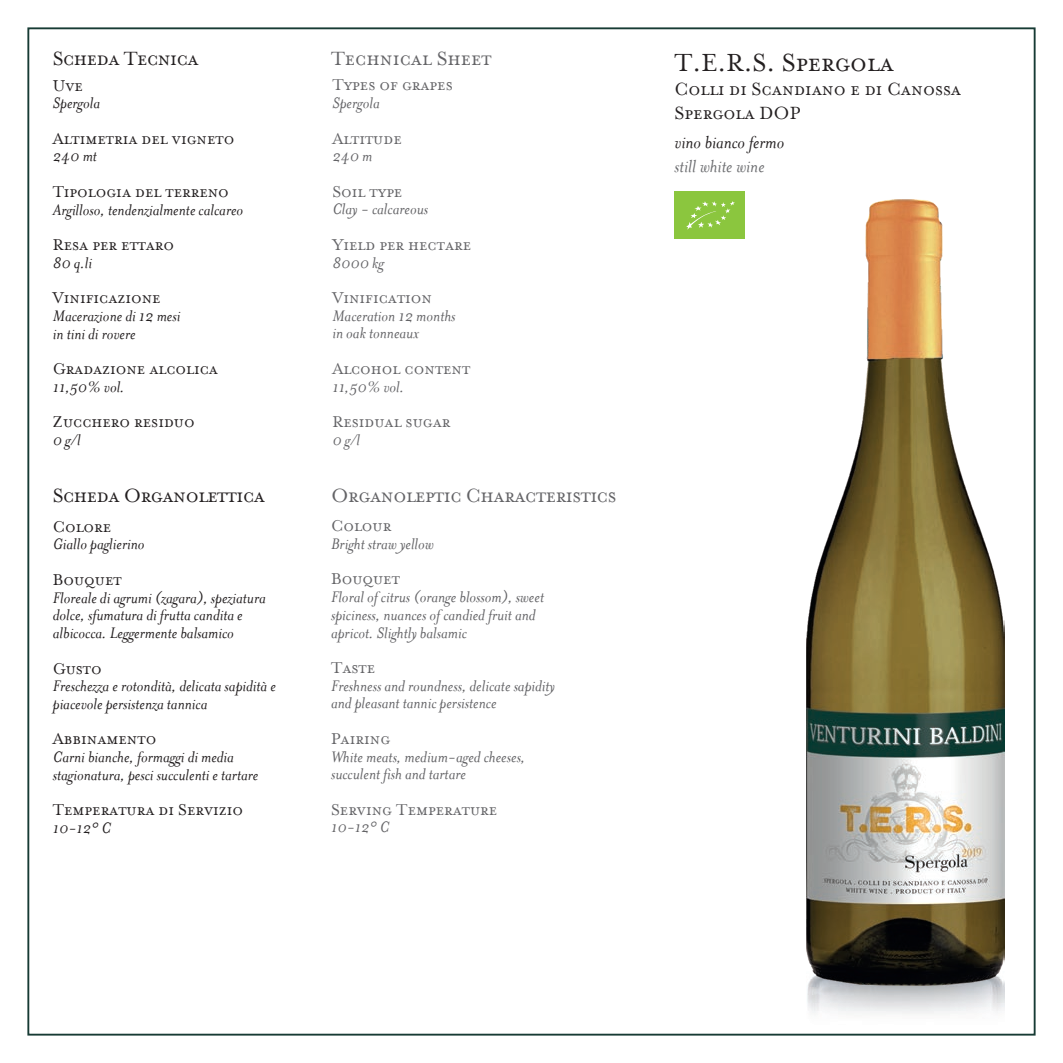
<style>
.page{position:relative;width:1063px;height:1063px;background:#fff}
.page>*{position:absolute;margin:0;border:0;box-sizing:border-box;transform-origin:0 0}
.t1{font:28px "Mrs Eaves Small Caps";color:#231f20}
.t2{font:21.75px "Mrs Eaves Small Caps";letter-spacing:-.015em;color:#636366}
.t3{font:21.75px "Mrs Eaves Small Caps";letter-spacing:-.02em;color:#231f20}
.t4{font:20px/24px "Mrs Eaves Small Caps";color:#231f20}
.t5{font:italic 20px "Mrs Eaves";color:#231f20}
.t6{font:italic 20px "Mrs Eaves";color:#6c6d70}
.t7{font:italic 17.75px/17.8px "Mrs Eaves";color:#231f20}
.t8{font:italic 17.75px/17.8px "Mrs Eaves";color:#636366}
.t9{font:17.75px "Mrs Eaves Small Caps";color:#231f20}
.t10{font:17.75px "Mrs Eaves Small Caps";color:#636366}
</style>
<div class="page">
<img style="left:807px;top:986px;width:198px;height:28px">
<div style="left:675px;top:192px;width:70px;height:47px;background:#8bc63e"></div>
<svg style="left:686px;top:201px;width:49px;height:29px"></svg>
<img style="left:806px;top:199px;width:199px;height:787px">
<p class="t3" style="left:53px;top:48px;width:147px">Scheda Tecnica</p>
<p class="t9" style="left:53px;top:76px;width:31px">Uve</p>
<p class="t7" style="left:53px;top:95px;width:49px">Spergola</p>
<p class="t9" style="left:53px;top:129px;width:183px">Altimetria del vigneto</p>
<p class="t7" style="left:53px;top:148px;width:46px">240 mt</p>
<p class="t9" style="left:53px;top:182px;width:177px">Tipologia del terreno</p>
<p class="t7" style="left:53px;top:201px;width:192px">Argilloso, tendenzialmente calcareo</p>
<p class="t9" style="left:53px;top:236px;width:123px">Resa per ettaro</p>
<p class="t7" style="left:53px;top:254px;width:41px">80 q.li</p>
<p class="t9" style="left:53px;top:289px;width:109px">Vinificazione</p>
<p class="t7" style="left:53px;top:307px;width:129px">Macerazione di 12 mesi in tini di rovere</p>
<p class="t9" style="left:53px;top:360px;width:167px">Gradazione alcolica</p>
<p class="t7" style="left:53px;top:378px;width:73px">11,50% vol.</p>
<p class="t9" style="left:53px;top:413px;width:143px">Zucchero residuo</p>
<p class="t7" style="left:53px;top:431px;width:29px">0 g/l</p>
<p class="t3" style="left:53px;top:485px;width:214px">Scheda Organolettica</p>
<p class="t9" style="left:53px;top:517px;width:60px">Colore</p>
<p class="t7" style="left:53px;top:536px;width:93px">Giallo paglierino</p>
<p class="t9" style="left:53px;top:570px;width:70px">Bouquet</p>
<p class="t7" style="left:53px;top:589px;width:215px">Floreale di agrumi (zagara), speziatura dolce, sfumatura di frutta candita e albicocca. Leggermente balsamico</p>
<p class="t9" style="left:53px;top:659px;width:50px">Gusto</p>
<p class="t7" style="left:53px;top:677px;width:225px">Freschezza e rotondità, delicata sapidità e piacevole persistenza tannica</p>
<p class="t9" style="left:53px;top:730px;width:105px">Abbinamento</p>
<p class="t7" style="left:53px;top:748px;width:207px">Carni bianche, formaggi di media stagionatura, pesci succulenti e tartare</p>
<p class="t9" style="left:53px;top:801px;width:192px">Temperatura di Servizio</p>
<p class="t7" style="left:53px;top:819px;width:60px">10-12° C</p>
<p class="t2" style="left:331px;top:48px;width:162px">Technical Sheet</p>
<p class="t10" style="left:332px;top:76px;width:122px">Types of grapes</p>
<p class="t8" style="left:332px;top:94px;width:49px">Spergola</p>
<p class="t10" style="left:332px;top:129px;width:71px">Altitude</p>
<p class="t8" style="left:332px;top:148px;width:42px">240 m</p>
<p class="t10" style="left:332px;top:182px;width:72px">Soil type</p>
<p class="t8" style="left:332px;top:201px;width:97px">Clay - calcareous</p>
<p class="t10" style="left:332px;top:235px;width:140px">Yield per hectare</p>
<p class="t8" style="left:332px;top:254px;width:53px">8000 kg</p>
<p class="t10" style="left:332px;top:289px;width:101px">Vinification</p>
<p class="t8" style="left:332px;top:307px;width:125px">Maceration 12 months in oak tonneaux</p>
<p class="t10" style="left:332px;top:359px;width:140px">Alcohol content</p>
<p class="t8" style="left:332px;top:378px;width:73px">11,50% vol.</p>
<p class="t10" style="left:332px;top:413px;width:120px">Residual sugar</p>
<p class="t8" style="left:332px;top:431px;width:29px">0 g/l</p>
<p class="t2" style="left:331px;top:485px;width:287px">Organoleptic Characteristics</p>
<p class="t10" style="left:331px;top:517px;width:62px">Colour</p>
<p class="t8" style="left:331px;top:535px;width:104px">Bright straw yellow</p>
<p class="t10" style="left:331px;top:570px;width:70px">Bouquet</p>
<p class="t8" style="left:331px;top:588px;width:215px">Floral of citrus (orange blossom), sweet spiciness, nuances of candied fruit and apricot. Slightly balsamic</p>
<p class="t10" style="left:331px;top:658px;width:46px">Taste</p>
<p class="t8" style="left:331px;top:677px;width:225px">Freshness and roundness, delicate sapidity and pleasant tannic persistence</p>
<p class="t10" style="left:331px;top:729px;width:61px">Pairing</p>
<p class="t8" style="left:331px;top:748px;width:196px">White meats, medium-aged cheeses, succulent fish and tartare</p>
<p class="t10" style="left:331px;top:800px;width:168px">Serving Temperature</p>
<p class="t8" style="left:331px;top:819px;width:60px">10-12° C</p>
<h1 class="t1" style="left:675px;top:48px;width:221px">T.E.R.S. Spergola</h1>
<p class="t4" style="left:675px;top:78px;width:288px">Colli di Scandiano e di Canossa<br>Spergola DOP</p>
<p class="t5" style="left:675px;top:131px;width:111px">vino bianco fermo</p>
<p class="t6" style="left:675px;top:155px;width:91px">still white wine</p>
</div>
